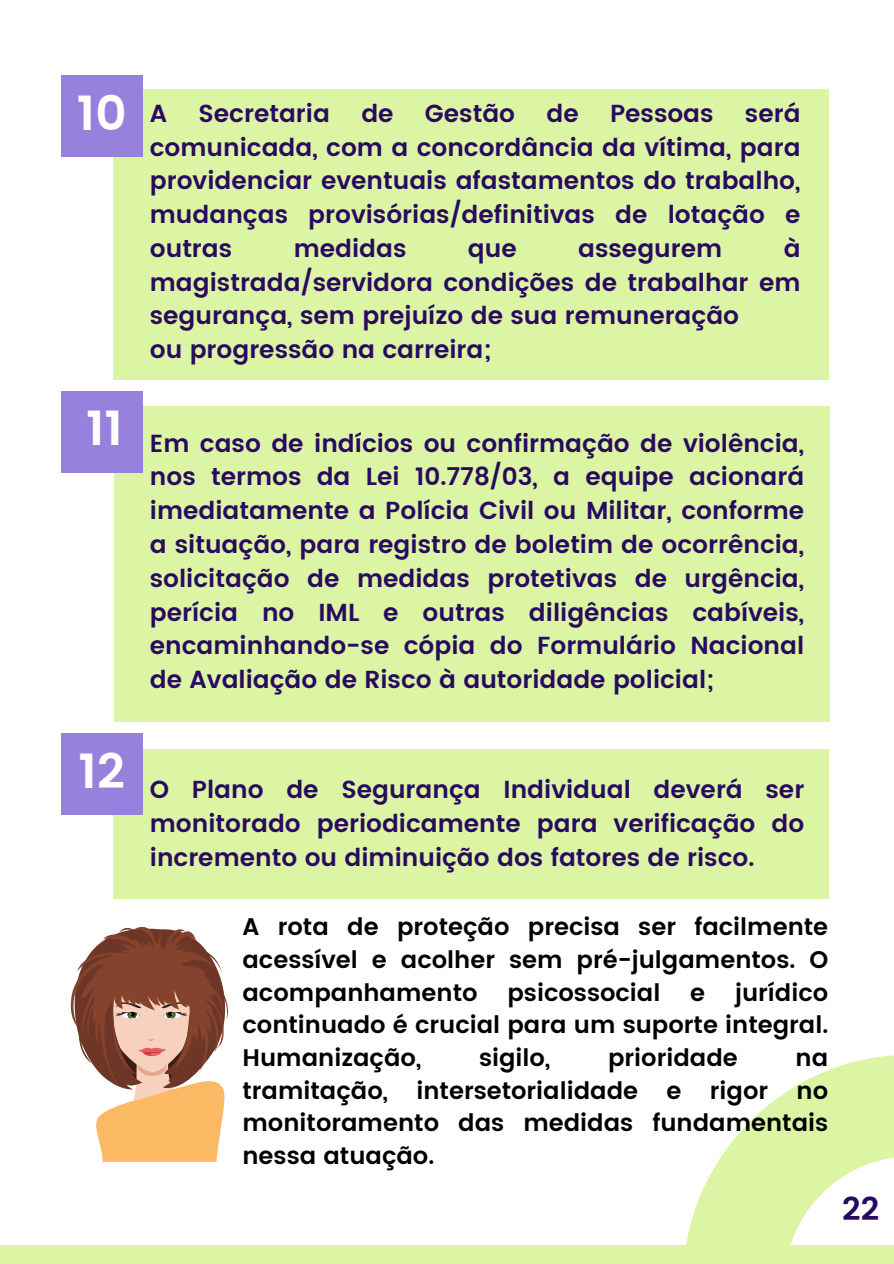
<style>
.page{position:relative;width:894px;height:1264px;background:#fff}
.page>*{position:absolute;margin:0;border:0;box-sizing:border-box;transform-origin:0 0}
.t1{font:600 48.45px "Poppins";color:#fff}
.t2{font:600 32.25px "Poppins";color:#2a0a5e}
.t3{font:600 24.6px/33.8px "Poppins";color:#2a0a5e;text-align:justify}
.t4{font:600 24px/32.7px "Poppins";color:#000;text-align:justify}
</style>
<div class="page">
<div style="left:0;top:1244px;width:893px;height:19px;background:#dbf5a4"></div>
<div style="left:113px;top:749px;width:715px;height:149px;background:#dbf5a4"></div>
<div style="left:113px;top:89px;width:715px;height:290px;background:#dbf5a4"></div>
<div style="left:114px;top:406px;width:715px;height:316px;background:#dbf5a4"></div>
<svg style="left:683px;top:1055px;width:210px;height:190px"></svg>
<div style="left:61px;top:75px;width:81px;height:81px;background:#9682dc"></div>
<div style="left:61px;top:391px;width:81px;height:81px;background:#9682dc"></div>
<div style="left:61px;top:733px;width:81px;height:81px;background:#9682dc"></div>
<svg style="left:70px;top:926px;width:158px;height:235px"></svg>
<h1 class="t1" style="left:77px;top:84px;width:51px">10</h1>
<p class="t1" style="left:86px;top:400px;width:39px">11</p>
<h1 class="t1" style="left:78px;top:742px;width:48px">12</h1>
<h1 class="t3" style="left:150px;top:96px;width:652px;text-indent:595px">será comunicada, com a concordância da vítima, para providenciar eventuais afastamentos do trabalho, mudanças provisórias/definitivas de lotação e outras</h1>
<h1 class="t3" style="left:150px;top:96px;width:19px">A</h1>
<h1 class="t3" style="left:198px;top:96px;width:133px">Secretaria</h1>
<h1 class="t3" style="left:361px;top:96px;width:34px">de</h1>
<h1 class="t3" style="left:425px;top:96px;width:92px">Gestão</h1>
<h1 class="t3" style="left:546px;top:96px;width:34px">de</h1>
<h1 class="t3" style="left:610px;top:96px;width:105px">Pessoas</h1>
<h1 class="t3" style="left:150px;top:231px;width:652px;text-align:left;text-indent:633px">à magistrada/servidora condições de trabalhar em segurança, sem prejuízo de sua remuneração<br>ou progressão na carreira;</h1>
<h1 class="t3" style="left:293px;top:231px;width:114px">medidas</h1>
<h1 class="t3" style="left:468px;top:231px;width:50px">que</h1>
<h1 class="t3" style="left:578px;top:231px;width:145px">assegurem</h1>
<p class="t3" style="left:150px;top:426px;width:655px">Em caso de indícios ou confirmação de violência, nos termos da Lei 10.778/03, a equipe acionará imediatamente a Polícia Civil ou Militar, conforme a situação, para registro de boletim de ocorrência, solicitação de medidas protetivas de urgência, perícia no IML e outras diligências cabíveis, encaminhando-se cópia do Formulário Nacional de Avaliação de Risco à autoridade policial;</p>
<p class="t3" style="left:150px;top:773px;width:655px">O Plano de Segurança Individual deverá ser monitorado periodicamente para verificação do incremento ou diminuição dos fatores de risco.</p>
<p class="t4" style="left:242px;top:910px;width:587px">A rota de proteção precisa ser facilmente acessível e acolher sem pré-julgamentos. O acompanhamento psicossocial e jurídico continuado é crucial para um suporte integral.<br>Humanização,</p>
<p class="t4" style="left:479px;top:1041px;width:73px">sigilo,</p>
<p class="t4" style="left:608px;top:1041px;width:131px">prioridade</p>
<p class="t4" style="left:242px;top:1041px;width:587px;text-indent:553px">na tramitação, intersetorialidade e rigor no monitoramento das medidas fundamentais nessa atuação.</p>
<h1 class="t2" style="left:842px;top:1189px;width:38px">22</h1>
</div>
